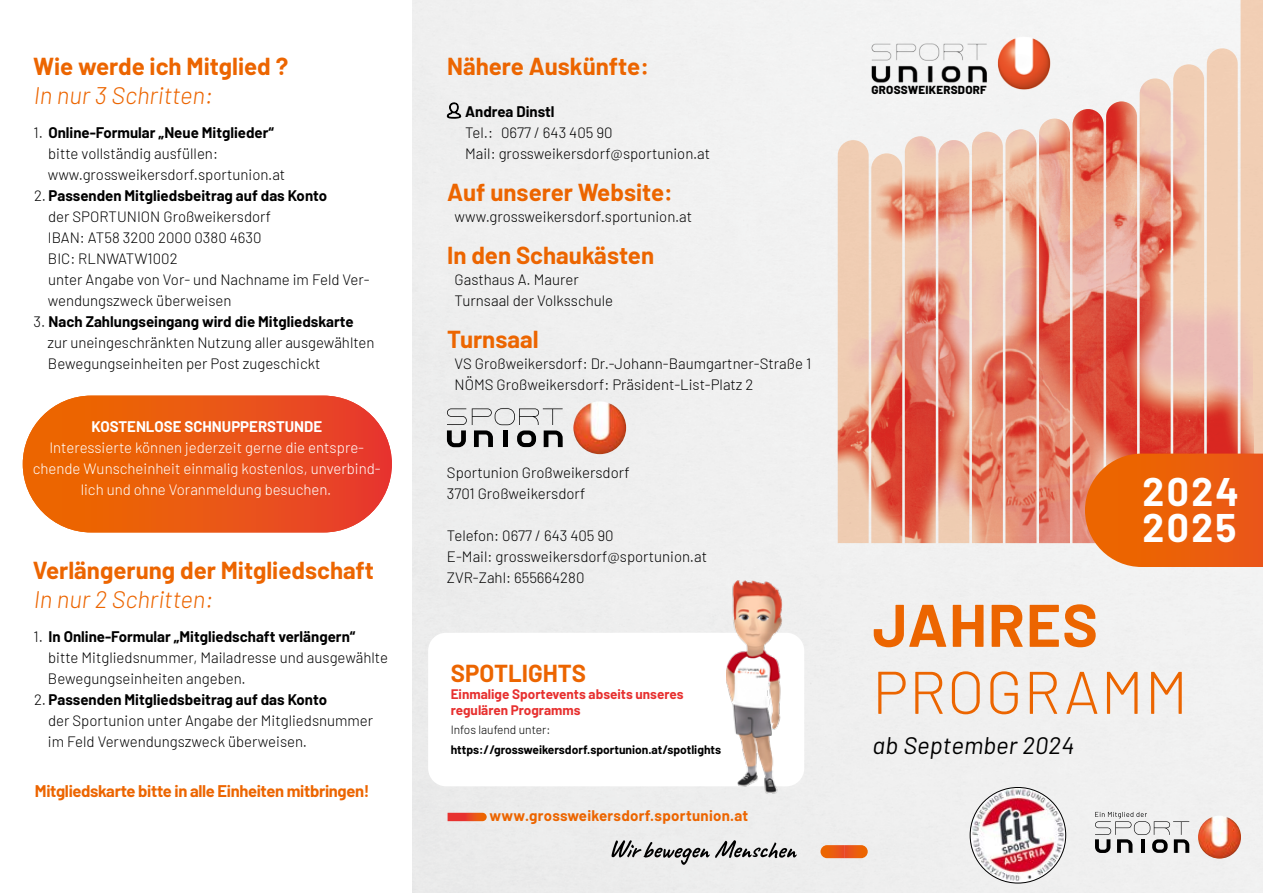
<style>
.page{position:relative;width:1263px;height:893px;background:#fff}
.page>*{position:absolute;margin:0;border:0;box-sizing:border-box;transform-origin:0 0}
.t1{font:300 60px "Barlow";letter-spacing:.02em;color:#ec6500}
.t2{font:700 60px "Barlow";letter-spacing:.02em;color:#ec6500}
.t3{font:700 39px/35.7px "Barlow";letter-spacing:.06em;color:#fff}
.t4{font:700 24px "Barlow";color:#ec6500}
.t5{font:italic 300 24px "Barlow";color:#ec6500}
.t6{font:italic 24px "Barlow";letter-spacing:.01em;color:#000}
.t7{font:700 16.5px "Barlow";letter-spacing:-.02em;color:#ec6500}
.t8{font:300 15px/21px "Barlow";color:#000}
.t9{font:300 15px/21px "Barlow";color:#fff;text-align:center}
.t10{font:700 15px "Barlow";letter-spacing:.02em;color:#ec6500}
.t11{font:700 15px "Barlow";color:#fff}
.t12{font:700 15px "Barlow";color:#000}
.t13{font:700 13.5px/16.5px "Barlow";color:#e7302f}
.t14{font:700 12px "Barlow";color:#000}
.t15{font:300 12px "Barlow";color:#000}
.t16{font:800 11.7px "Barlow";letter-spacing:.02em;color:#000}
.s1{font-weight:700}
</style>
<div class="page">
<div style="left:412px;top:0;width:851px;height:893px;background:#f0f0f0"></div>
<svg style="left:448px;top:813px;width:39px;height:8px"></svg>
<svg style="left:820px;top:845px;width:48px;height:13px"></svg>
<img style="left:573px;top:401px;width:53px;height:53px;border-radius:26px">
<svg style="left:447px;top:408px;width:116px;height:39px;background:#b6b6b6"></svg>
<img style="left:1198px;top:816px;width:43px;height:43px;border-radius:21px">
<svg style="left:1095px;top:812px;width:94px;height:41px"></svg>
<svg style="left:611px;top:840px;width:186px;height:25px;background:#bbb"></svg>
<img style="left:838px;top:0;width:414px;height:544px">
<img style="left:838px;top:60px;width:415px;height:483px">
<svg style="left:447px;top:103px;width:14px;height:16px"></svg>
<svg style="left:1085px;top:454px;width:178px;height:113px;background:#eb6515"></svg>
<div style="left:23px;top:396px;width:368px;height:136px;background:linear-gradient(to right,#ed6e00,#e73c30);border-radius:68px"></div>
<div style="left:23px;top:396px;width:369px;height:136px;border:2px solid #fff;border-radius:68px"></div>
<div style="left:428px;top:633px;width:376px;height:153px;background:#fff;border-radius:18px"></div>
<img style="left:970px;top:787px;width:96px;height:96px;border-radius:48px">
<img style="left:726px;top:568px;width:81px;height:236px">
<h3 class="t4" style="left:33px;top:49px;width:257px">Wie werde ich Mitglied ?</h3>
<h3 class="t5" style="left:34px;top:78px;width:180px">In nur 3 Schritten:</h3>
<p class="t8" style="left:48px;top:121px;width:239px;text-indent:-14px">1. <span class="s1">Online-Formular „Neue Mitglieder“ </span>bitte vollständig ausfüllen: www.grossweikersdorf.sportunion.at</p>
<p class="t8" style="left:48px;top:184px;width:323px;text-indent:-14px">2. <span class="s1">Passenden Mitgliedsbeitrag auf das Konto<br></span>der SPORTUNION Großweikersdorf<br>IBAN: AT58 3200 2000 0380 4630<br>BIC: RLNWATW1002<br>unter Angabe von Vor- und Nachname im Feld Ver&shy;wendungszweck überweisen</p>
<p class="t8" style="left:47px;top:310px;width:329px;text-indent:-14px">3. <span class="s1">Nach Zahlungseingang wird die Mitgliedskarte </span>zur uneingeschränkten Nutzung aller ausgewählten<br>Bewegungseinheiten per Post zugeschickt</p>
<p class="t11" style="left:91px;top:416px;width:232px">KOSTENLOSE SCHNUPPERSTUNDE</p>
<p class="t9" style="left:33px;top:436px;width:349px">Interessierte können jederzeit gerne die entspre&shy;chende Wunscheinheit einmalig kostenlos, unverbind&shy;lich und ohne Voranmeldung besuchen.</p>
<h3 class="t4" style="left:33px;top:553px;width:343px">Verlängerung der Mitgliedschaft</h3>
<h3 class="t5" style="left:34px;top:582px;width:181px">In nur 2 Schritten:</h3>
<p class="t8" style="left:48px;top:625px;width:342px;text-indent:-14px">1. <span class="s1">In Online-Formular „Mitgliedschaft verlängern“ </span>bitte Mitgliedsnummer, Mailadresse und ausgewählte<br>Bewegungseinheiten angeben.</p>
<p class="t8" style="left:48px;top:688px;width:327px;text-indent:-14px">2. <span class="s1">Passenden Mitgliedsbeitrag auf das Konto<br></span>der Sportunion unter Angabe der Mitgliedsnummer im Feld Verwendungszweck überweisen.</p>
<p class="t7" style="left:35px;top:779px;width:336px">Mitgliedskarte bitte in alle Einheiten mitbringen!</p>
<h3 class="t4" style="left:447px;top:49px;width:203px">Nähere Auskünfte:</h3>
<p class="t12" style="left:465px;top:101px;width:91px">Andrea Dinstl</p>
<p class="t8" style="left:465px;top:121px;width:247px">Tel.: 0677 / 643 405 90<br>Mail: grossweikersdorf@sportunion.at</p>
<h3 class="t4" style="left:447px;top:175px;width:227px">Auf unserer Website:</h3>
<p class="t8" style="left:455px;top:205px;width:239px">www.grossweikersdorf.sportunion.at</p>
<h3 class="t4" style="left:447px;top:238px;width:209px">In den Schaukästen</h3>
<p class="t8" style="left:455px;top:268px;width:160px">Gasthaus A. Maurer<br>Turnsaal der Volksschule</p>
<h3 class="t4" style="left:447px;top:322px;width:93px">Turnsaal</h3>
<p class="t8" style="left:455px;top:352px;width:358px">VS Großweikersdorf: Dr.-Johann-Baumgartner-Straße 1<br>NÖMS Großweikersdorf: Präsident-List-Platz 2</p>
<p class="t8" style="left:447px;top:461px;width:184px">Sportunion Großweikersdorf<br>3701 Großweikersdorf</p>
<p class="t8" style="left:447px;top:524px;width:262px">Telefon: 0677 / 643 405 90<br>E-Mail: grossweikersdorf@sportunion.at<br>ZVR-Zahl: 655664280</p>
<h3 class="t4" style="left:451px;top:656px;width:137px">SPOTLIGHTS</h3>
<p class="t13" style="left:451px;top:684px;width:234px">Einmalige Sportevents abseits unseres regulären Programms</p>
<p class="t15" style="left:451px;top:721px;width:101px">Infos laufend unter:</p>
<p class="t14" style="left:451px;top:740px;width:272px">https://grossweikersdorf.sportunion.at/spotlights</p>
<p class="t10" style="left:489px;top:805px;width:260px">www.grossweikersdorf.sportunion.at</p>
<p class="t16" style="left:871px;top:81px;width:117px">GROSSWEIKERSDORF</p>
<h2 class="t3" style="left:1142px;top:471px;width:98px">2024<br>2025</h2>
<h1 class="t2" style="left:872px;top:581px;width:227px">JAHRES</h1>
<h1 class="t1" style="left:872px;top:649px;width:317px">PROGRAMM</h1>
<h3 class="t6" style="left:872px;top:728px;width:203px">ab September 2024</h3>
</div>
